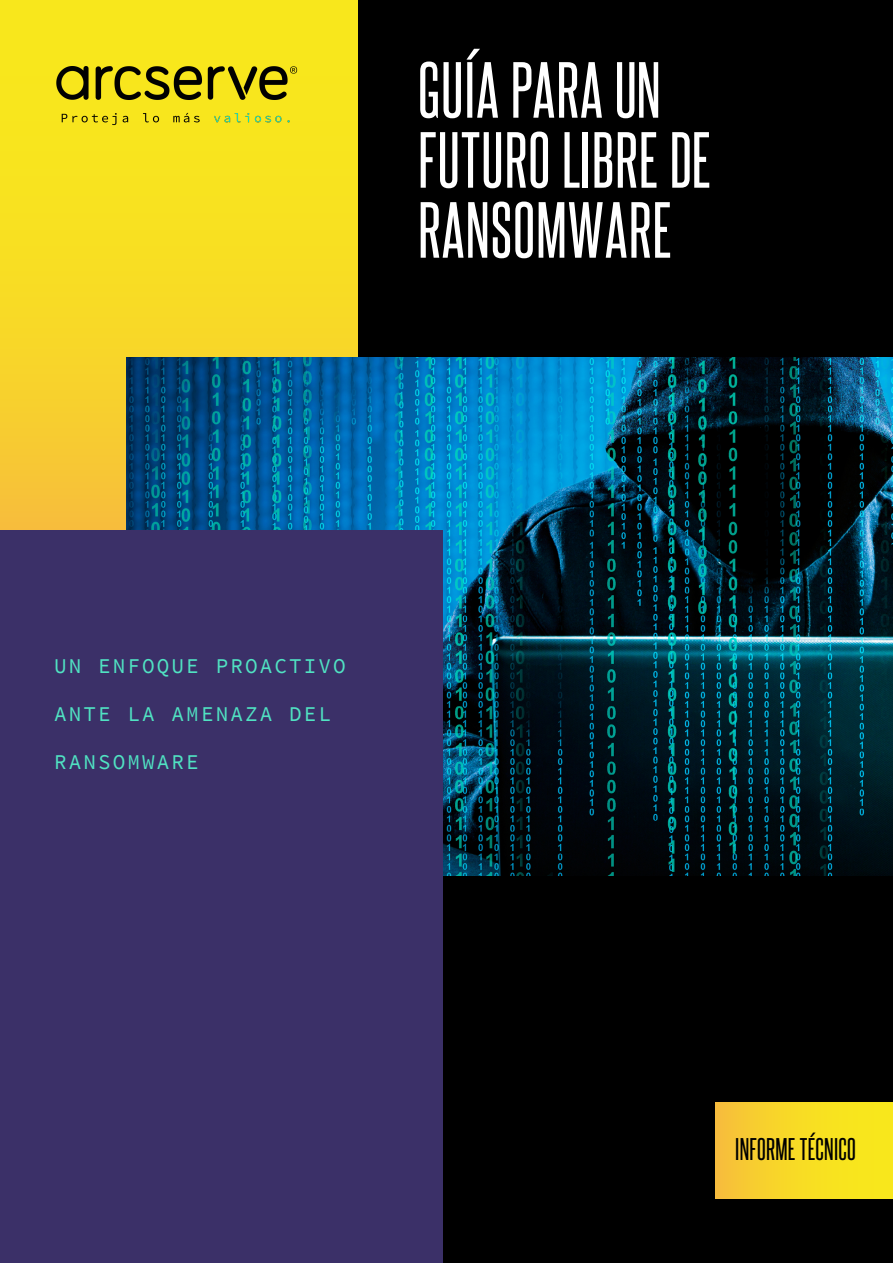
<style>
.page{position:relative;width:893px;height:1263px;background:#fff}
.page>*{position:absolute;margin:0;border:0;box-sizing:border-box;transform-origin:0 0}
.t1{font:67.5px/70.1px "Steelfish Rg";letter-spacing:.02em;color:#fff}
.t2{font:27px "Steelfish Rg";letter-spacing:.01em;color:#000}
.t3{font:21px "Source Code Pro";letter-spacing:.1em;color:#50e3c2}
</style>
<div class="page">
<div style="left:349px;top:0;width:544px;height:1263px;background:#000"></div>
<div style="left:0;top:0;width:357px;height:531px;background:linear-gradient(to bottom,#f8ef16,#f7c536)"></div>
<div style="left:716px;top:1102px;width:177px;height:96px;background:linear-gradient(to right,#f7c437,#f8ef16)"></div>
<img style="left:44px;top:45px;width:264px;height:99px">
<img style="left:126px;top:357px;width:767px;height:518px">
<div style="left:0;top:531px;width:442px;height:732px;background:#3b3068"></div>
<h1 class="t1" style="left:418px;top:53px;width:294px">GUÍA PARA UN<br>FUTURO LIBRE DE<br>RANSOMWARE</h1>
<p class="t3" style="left:54px;top:653px;width:293px">UN ENFOQUE PROACTIVO</p>
<p class="t3" style="left:54px;top:701px;width:279px">ANTE LA AMENAZA DEL</p>
<p class="t3" style="left:54px;top:749px;width:146px">RANSOMWARE</p>
<p class="t2" style="left:735px;top:1132px;width:122px">INFORME TÉCNICO</p>
</div>
